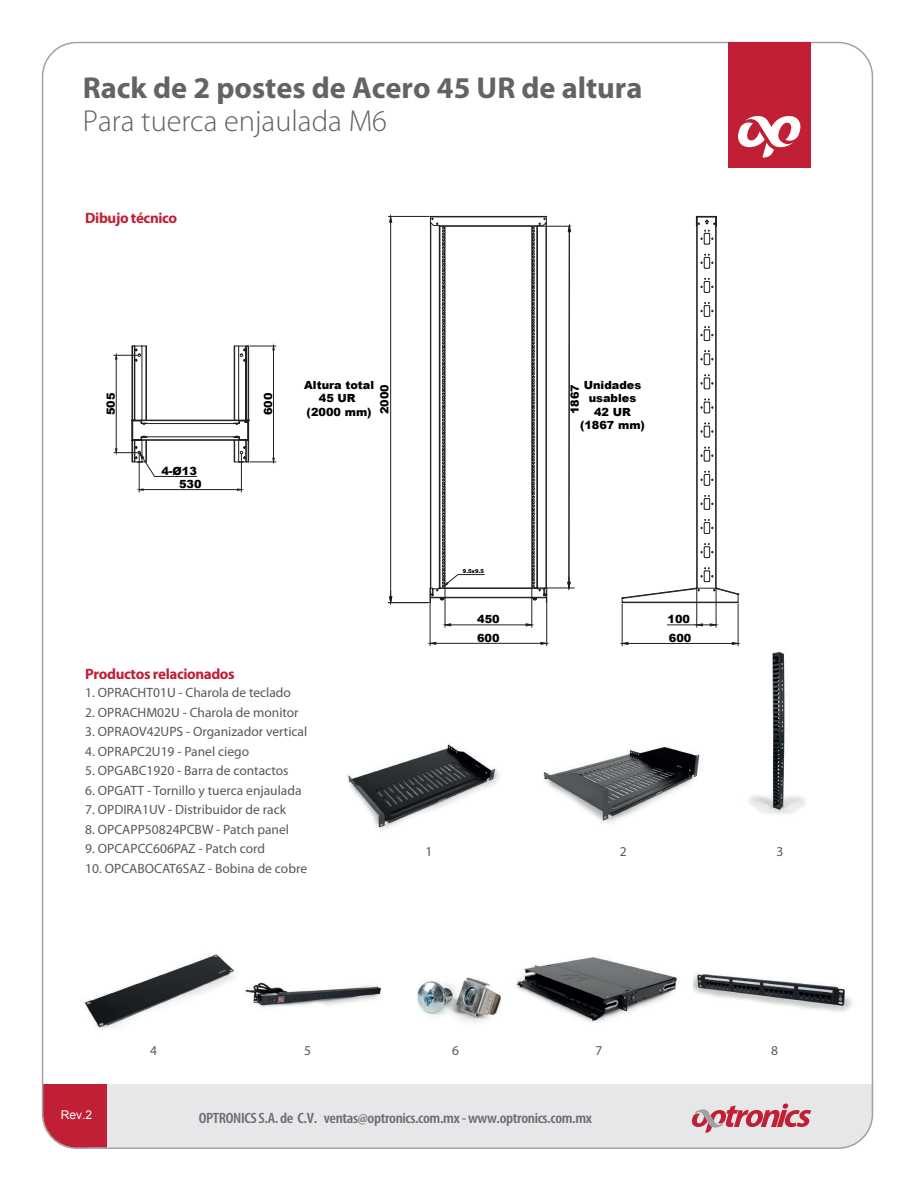
<style>
.page{position:relative;width:915px;height:1191px;background:#fff}
.page>*{position:absolute;margin:0;border:0;box-sizing:border-box;transform-origin:0 0}
.t1{font:700 30.3px "Myriad Pro";color:#636366}
.t2{font:300 30.3px "Myriad Pro";color:#636366}
.t3{font:600 condensed 15px "Myriad Pro";letter-spacing:-.025em;color:#6c6d70;scale:1.11 1}
.t4{font:700 15px "Myriad Pro";letter-spacing:-.025em;color:#c11f35}
.t5{font:13.5px "Myriad Pro";color:#57585a}
.t6{font:12px "Arial";color:#fff}
.t7{font:900 11.25px/13.5px "Arial";color:#000001;text-align:center}
.t8{font:900 5.25px "Arial";color:#000001}
</style>
<div class="page">
<img style="left:693px;top:973px;width:160px;height:39px">
<div style="left:107px;top:1084px;width:765px;height:63px;background:#e6e7e9"></div>
<div style="left:43px;top:1084px;width:64px;height:63px;background:#c11f35"></div>
<svg style="left:691px;top:1103px;width:120px;height:29px"></svg>
<div style="left:728px;top:43px;width:82px;height:125px;background:#c11f35"></div>
<svg style="left:738px;top:116px;width:62px;height:41px"></svg>
<img style="left:347px;top:744px;width:152px;height:86px">
<img style="left:543px;top:747px;width:157px;height:76px">
<img style="left:83px;top:954px;width:148px;height:75px">
<img style="left:231px;top:967px;width:151px;height:41px">
<img style="left:417px;top:977px;width:84px;height:45px">
<img style="left:515px;top:956px;width:163px;height:67px">
<img style="left:737px;top:629px;width:69px;height:185px">
<div style="left:430px;top:216px;width:116px;height:1px;border:1px solid #231f20"></div>
<div style="left:141px;top:440px;width:98px;height:1px;border:1px solid #231f20"></div>
<hr style="left:141px;top:439px;width:98px;height:1px;background:#231f20">
<hr style="left:141px;top:420px;width:98px;height:1px;background:#231f20">
<hr style="left:388px;top:602px;width:41px;height:1px;background:#231f20">
<hr style="left:388px;top:216px;width:41px;height:1px;background:#231f20">
<hr style="left:390px;top:222px;width:1px;height:375px;background:#231f20">
<svg style="left:389px;top:216px;width:3px;height:7px"></svg>
<hr style="left:429px;top:603px;width:1px;height:42px;background:#231f20">
<hr style="left:546px;top:603px;width:1px;height:42px;background:#231f20">
<hr style="left:435px;top:643px;width:105px;height:1px;background:#231f20">
<svg style="left:429px;top:641px;width:7px;height:4px"></svg>
<svg style="left:540px;top:641px;width:7px;height:4px"></svg>
<hr style="left:444px;top:589px;width:1px;height:38px;background:#231f20">
<hr style="left:531px;top:589px;width:1px;height:38px;background:#231f20">
<hr style="left:450px;top:624px;width:76px;height:1px;background:#231f20">
<svg style="left:444px;top:623px;width:7px;height:3px"></svg>
<svg style="left:525px;top:623px;width:7px;height:3px"></svg>
<hr style="left:139px;top:454px;width:1px;height:38px;background:#231f20">
<hr style="left:241px;top:454px;width:1px;height:38px;background:#231f20">
<hr style="left:143px;top:489px;width:94px;height:1px;background:#231f20">
<svg style="left:138px;top:488px;width:6px;height:3px"></svg>
<svg style="left:237px;top:488px;width:5px;height:3px"></svg>
<svg style="left:114px;top:346px;width:83px;height:130px"></svg>
<svg style="left:233px;top:345px;width:43px;height:118px"></svg>
<div style="left:622px;top:602px;width:116px;height:1px;border:1px solid #231f20"></div>
<hr style="left:621px;top:604px;width:1px;height:42px;background:#231f20">
<hr style="left:737px;top:604px;width:1px;height:42px;background:#231f20">
<hr style="left:627px;top:643px;width:105px;height:1px;background:#231f20">
<svg style="left:621px;top:642px;width:7px;height:3px"></svg>
<svg style="left:731px;top:642px;width:7px;height:3px"></svg>
<hr style="left:715px;top:589px;width:1px;height:38px;background:#231f20">
<hr style="left:696px;top:589px;width:1px;height:38px;background:#231f20">
<svg style="left:667px;top:623px;width:49px;height:3px"></svg>
<svg style="left:621px;top:216px;width:118px;height:386px"></svg>
<svg style="left:429px;top:217px;width:118px;height:386px"></svg>
<svg style="left:389px;top:591px;width:3px;height:11px"></svg>
<hr style="left:537px;top:226px;width:33px;height:1px;background:#231f20">
<hr style="left:533px;top:587px;width:41px;height:1px;background:#231f20">
<hr style="left:568px;top:232px;width:1px;height:350px;background:#231f20">
<svg style="left:567px;top:225px;width:4px;height:7px"></svg>
<svg style="left:567px;top:577px;width:3px;height:11px"></svg>
<h1 class="t1" style="left:83px;top:68px;width:561px">Rack de 2 postes de Acero 45 UR de altura</h1>
<h1 class="t2" style="left:83px;top:104px;width:305px">Para tuerca enjaulada M6</h1>
<p class="t4" style="left:85px;top:208px;width:93px">Dibujo técnico</p>
<p class="t7" style="left:104px;top:415px;width:24px;rotate:-90deg">505</p>
<p class="t7" style="left:161px;top:464px;width:37px">4-Ø13</p>
<p class="t7" style="left:179px;top:477px;width:24px">530</p>
<p class="t7" style="left:261px;top:415px;width:24px;rotate:-90deg">600</p>
<p class="t7" style="left:304px;top:377px;width:71px">Altura total<br>45 UR (2000 mm)</p>
<p class="t7" style="left:579px;top:377px;width:66px">Unidades usables<br>42 UR (1867 mm)</p>
<p class="t7" style="left:377px;top:414px;width:31px;rotate:-90deg">2000</p>
<p class="t7" style="left:567px;top:414px;width:31px;rotate:-90deg">1867</p>
<p class="t8" style="left:462px;top:567px;width:23px">9.5x9.5</p>
<p class="t7" style="left:477px;top:612px;width:24px">450</p>
<p class="t7" style="left:477px;top:631px;width:24px">600</p>
<p class="t7" style="left:667px;top:612px;width:24px">100</p>
<p class="t7" style="left:668px;top:631px;width:24px">600</p>
<p class="t4" style="left:85px;top:664px;width:151px">Productos relacionados</p>
<p class="t5" style="left:85px;top:684px;width:207px">1. OPRACHT01U - Charola de teclado</p>
<p class="t5" style="left:85px;top:704px;width:215px">2. OPRACHM02U - Charola de monitor</p>
<p class="t5" style="left:85px;top:723px;width:223px">3. OPRAOV42UPS - Organizador vertical</p>
<p class="t5" style="left:85px;top:743px;width:165px">4. OPRAPC2U19 - Panel ciego</p>
<p class="t5" style="left:85px;top:762px;width:205px">5. OPGABC1920 - Barra de contactos</p>
<p class="t5" style="left:85px;top:782px;width:218px">6. OPGATT - Tornillo y tuerca enjaulada</p>
<p class="t5" style="left:85px;top:801px;width:202px">7. OPDIRA1UV - Distribuidor de rack</p>
<p class="t5" style="left:85px;top:821px;width:205px">8. OPCAPP50824PCBW - Patch panel</p>
<p class="t5" style="left:85px;top:840px;width:181px">9. OPCAPCC606PAZ - Patch cord</p>
<p class="t5" style="left:85px;top:860px;width:223px">10. OPCABOCAT6SAZ - Bobina de cobre</p>
<p class="t5" style="left:425px;top:843px;width:8px">1</p>
<p class="t5" style="left:619px;top:843px;width:8px">2</p>
<p class="t5" style="left:776px;top:843px;width:8px">3</p>
<p class="t6" style="left:61px;top:1106px;width:33px">Rev.2</p>
<p class="t5" style="left:150px;top:1041px;width:8px">4</p>
<p class="t5" style="left:304px;top:1041px;width:8px">5</p>
<p class="t5" style="left:452px;top:1041px;width:8px">6</p>
<p class="t5" style="left:595px;top:1041px;width:8px">7</p>
<p class="t5" style="left:770px;top:1041px;width:8px">8</p>
<p class="t3" style="left:199px;top:1109px;width:355px">OPTRONICS S.A. de C.V. ventas@optronics.com.mx - www.optronics.com.mx</p>
</div>
